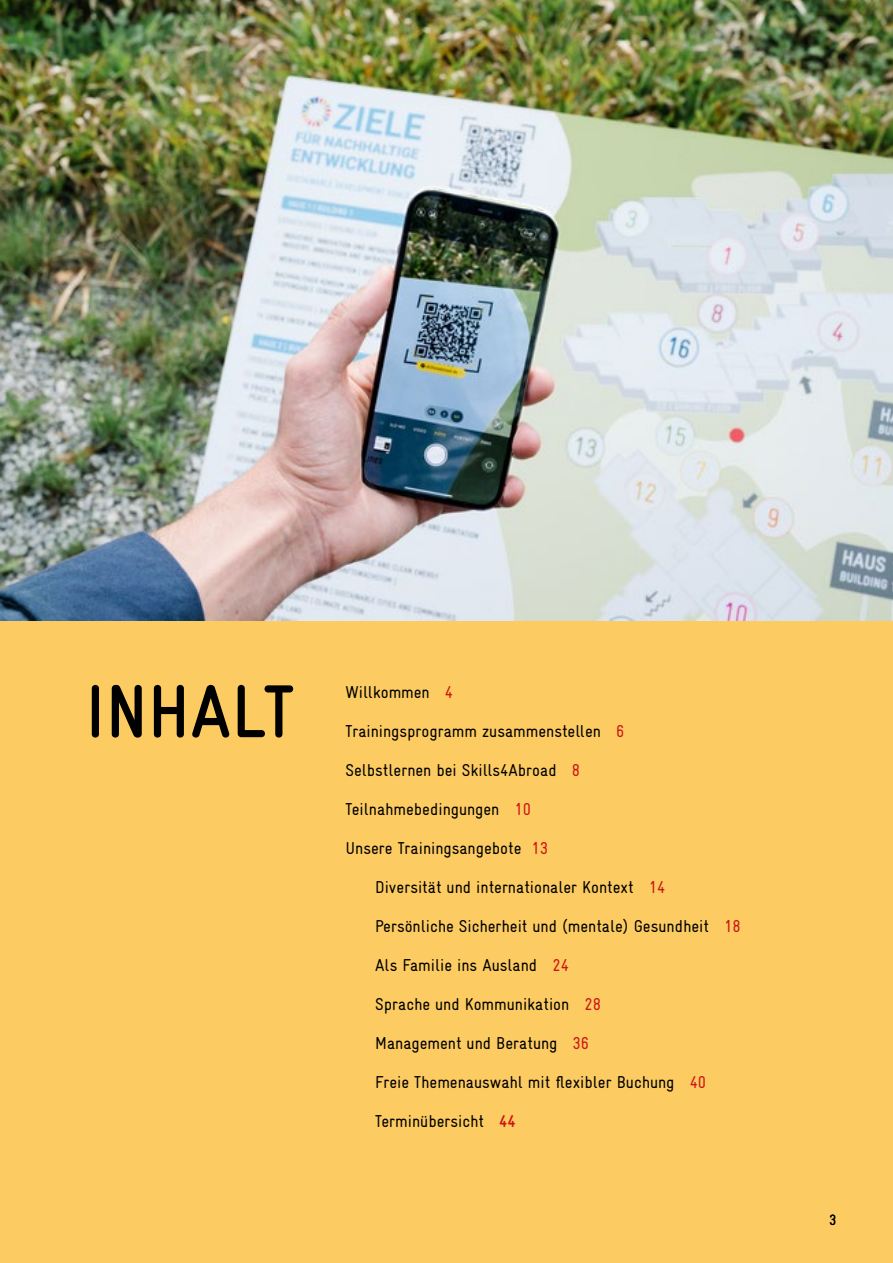
<style>
.page{position:relative;width:893px;height:1263px;background:#fff}
.page>*{position:absolute;margin:0;border:0;box-sizing:border-box;transform-origin:0 0}
.t1{font:700 condensed 75px "GIZ Gravur Pro";letter-spacing:.01em;color:#000}
.t2{font:condensed 17.25px "GIZ Gravur Pro";color:#000}
.t3{font:condensed 15px "GIZ Gravur Pro";color:#000}
.s1{color:#cd1316}
.s2{font-weight:700;color:#cd1316}
</style>
<div class="page">
<div style="left:0;top:620px;width:893px;height:643px;background:#fccb61"></div>
<img style="left:0;top:0;width:893px;height:620px">
<h1 class="t1" style="left:85px;top:668px;width:210px">INHALT</h1>
<p class="t2" style="left:345px;top:682px;width:109px">Willkommen <span class="s1">4</span></p>
<p class="t2" style="left:345px;top:721px;width:280px">Trainingsprogramm zusammenstellen <span class="s1">6</span></p>
<p class="t2" style="left:345px;top:760px;width:236px">Selbstlernen bei Skills4Abroad <span class="s1">8</span></p>
<p class="t2" style="left:345px;top:799px;width:187px">Teilnahmebedingungen <span class="s1">10</span></p>
<p class="t2" style="left:345px;top:838px;width:204px">Unsere Trainingsangebote <span class="s1">13</span></p>
<p class="t2" style="left:375px;top:877px;width:292px">Diversität und internationaler Kontext <span class="s1">14</span></p>
<p class="t2" style="left:375px;top:916px;width:367px">Persönliche Sicherheit und (mentale) Gesundheit <span class="s1">18</span></p>
<p class="t2" style="left:375px;top:955px;width:195px">Als Familie ins Ausland <span class="s1">24</span></p>
<p class="t2" style="left:375px;top:994px;width:227px">Sprache und Kommunikation <span class="s1">28</span></p>
<p class="t2" style="left:375px;top:1033px;width:215px">Management und Beratung <span class="s1">36</span></p>
<p class="t2" style="left:375px;top:1072px;width:333px">Freie Themenauswahl mit flexibler Buchung <span class="s1">40</span></p>
<p class="t2" style="left:375px;top:1111px;width:142px">Terminübersicht <span class="s2">44</span></p>
<p class="t3" style="left:829px;top:1211px;width:9px">3</p>
</div>
